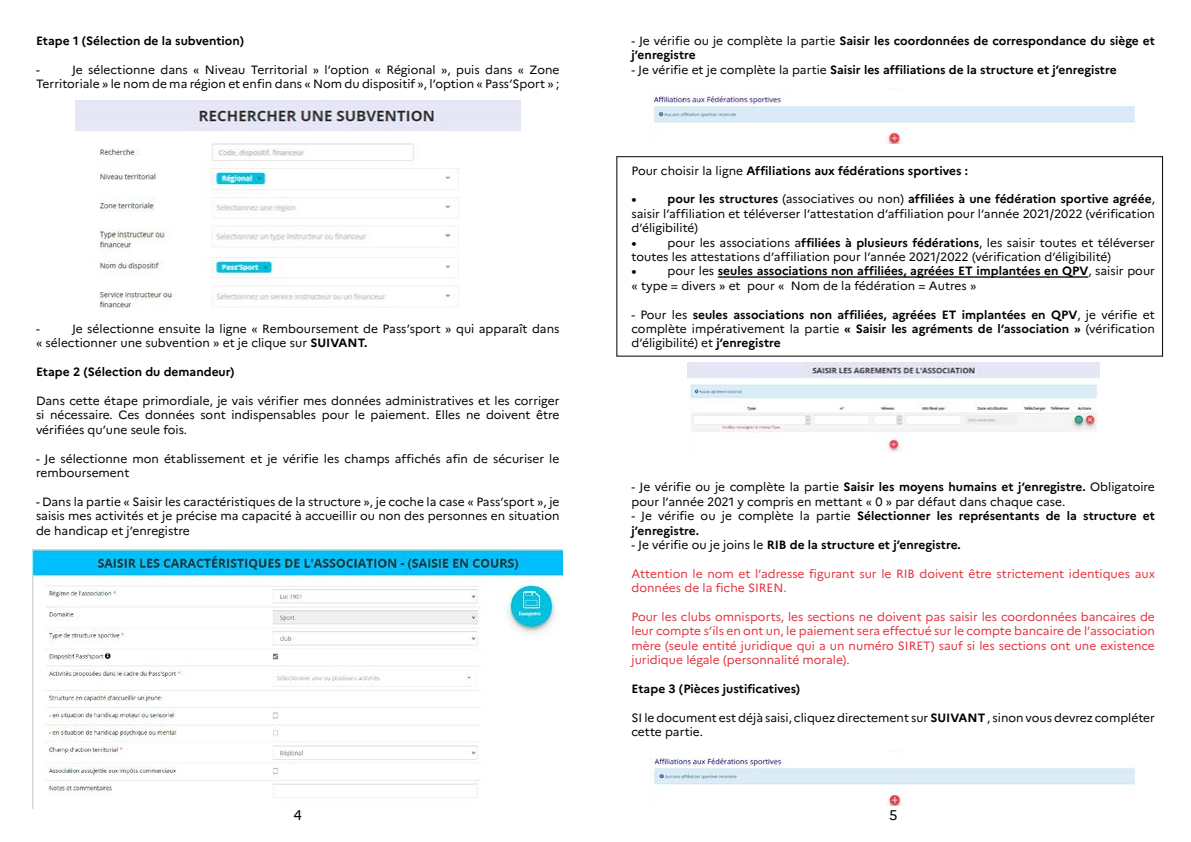
<style>
.page{position:relative;width:1191px;height:842px;background:#fff}
.page>*{position:absolute;margin:0;border:0;box-sizing:border-box;transform-origin:0 0}
.t1{font:14px "Marianne";color:#000}
.t2{font:12px/14.4px "Marianne";color:#000}
.t3{font:700 12px/14.4px "Marianne";color:#000}
.t4{font:12px/14.4px "Marianne";color:#e5323d}
.s1{font-weight:700}
.s2{font-weight:400}
</style>
<div class="page">
<img style="left:75px;top:101px;width:445px;height:207px">
<img style="left:33px;top:549px;width:530px;height:259px">
<hr style="left:718px;top:276px;width:370px;height:2px;background:#000">
<img style="left:650px;top:96px;width:486px;height:48px">
<img style="left:650px;top:758px;width:486px;height:48px">
<img style="left:687px;top:362px;width:412px;height:89px">
<div style="left:616px;top:156px;width:547px;height:201px;border:1px solid #000"></div>
<p class="t3" style="left:36px;top:34px;width:209px">Etape 1 (Sélection de la subvention)</p>
<p class="t2" style="left:36px;top:62px;width:5px">-</p>
<p class="t2" style="left:36px;top:62px;width:525px;text-align:right">Je sélectionne dans « Niveau Territorial » l’option « Régional », puis dans « Zone<br>Territoriale » le nom de ma région et enfin dans « Nom du dispositif », l’option « Pass’Sport » ;</p>
<p class="t2" style="left:36px;top:322px;width:525px;text-indent:36px">Je sélectionne ensuite la ligne « Remboursement de Pass’sport » qui apparaît dans « sélectionner une subvention » et je clique sur <span class="s1">SUIVANT.</span></p>
<p class="t3" style="left:36px;top:365px;width:200px">Etape 2 (Sélection du demandeur)</p>
<p class="t2" style="left:36px;top:394px;width:525px;text-align:justify">Dans cette étape primordiale, je vais vérifier mes données administratives et les corriger si nécessaire. Ces données sont indispensables pour le paiement. Elles ne doivent être vérifiées qu’une seule fois.</p>
<p class="t2" style="left:36px;top:451px;width:525px">- Je sélectionne mon établissement et je vérifie les champs affichés afin de sécuriser le remboursement</p>
<p class="t2" style="left:36px;top:494px;width:525px;text-align:justify">- Dans la partie « Saisir les caractéristiques de la structure », je coche la case « Pass’sport », je saisis mes activités et je précise ma capacité à accueillir ou non des personnes en situation de handicap et j’enregistre</p>
<p class="t2" style="left:36px;top:322px;width:5px">-</p>
<p class="t3" style="left:631px;top:34px;width:525px"><span class="s2">- Je vérifie ou je complète la partie</span> Saisir les coordonnées de correspondance du siège et j’enregistre</p>
<p class="t3" style="left:631px;top:62px;width:486px"><span class="s2">- Je vérifie et je complète la partie</span> Saisir les affiliations de la structure et j’enregistre</p>
<p class="t3" style="left:631px;top:163px;width:338px"><span class="s2">Pour choisir la ligne</span> Affiliations aux fédérations sportives :</p>
<p class="t3" style="left:631px;top:192px;width:7px">•</p>
<p class="t2" style="left:631px;top:192px;width:525px;text-align:justify;text-indent:36px"><span class="s1">pour les structures</span> (associatives ou non) <span class="s1">affiliées à une fédération sportive agréée</span>, saisir l’affiliation et téléverser l’attestation d’affiliation pour l’année 2021/2022 (vérification d’éligibilité)</p>
<p class="t3" style="left:631px;top:235px;width:7px">•</p>
<p class="t2" style="left:631px;top:235px;width:525px;text-indent:36px">pour les associations a<span class="s1">ffiliées à plusieurs fédérations</span>, les saisir toutes et téléverser toutes les attestations d’affiliation pour l’année 2021/2022 (vérification d’éligibilité)</p>
<p class="t3" style="left:631px;top:264px;width:7px">•</p>
<p class="t2" style="left:631px;top:264px;width:525px;text-indent:36px">pour les <span class="s1">seules associations non affiliées, agréées ET implantées en QPV</span>, saisir pour « type = divers » et pour « Nom de la fédération = Autres »</p>
<p class="t3" style="left:631px;top:307px;width:525px;text-align:justify"><span class="s2">- Pour les</span> seules associations non affiliées, agréées ET implantées en QPV<span class="s2">, je vérifie et complète impérativement la partie</span> « Saisir les agréments de l’association » <span class="s2">(vérification d’éligibilité) et</span> j’enregistre</p>
<p class="t2" style="left:631px;top:480px;width:525px">- Je vérifie ou je complète la partie <span class="s1">Saisir les moyens humains et j’enregistre.</span> Obligatoire pour l’année 2021 y compris en mettant « 0 » par défaut dans chaque case.</p>
<p class="t3" style="left:631px;top:509px;width:525px"><span class="s2">- Je vérifie ou je complète la partie</span> Sélectionner les représentants de la structure et j’enregistre.</p>
<p class="t3" style="left:631px;top:538px;width:331px"><span class="s2">- Je vérifie ou je joins le</span> RIB de la structure et j’enregistre.</p>
<p class="t4" style="left:631px;top:566px;width:525px">Attention le nom et l’adresse figurant sur le RIB doivent être strictement identiques aux données de la fiche SIREN.</p>
<p class="t4" style="left:631px;top:610px;width:525px;text-align:justify">Pour les clubs omnisports, les sections ne doivent pas saisir les coordonnées bancaires de leur compte s’ils en ont un, le paiement sera effectué sur le compte bancaire de l’association mère (seule entité juridique qui a un numéro SIRET) sauf si les sections ont une existence juridique légale (personnalité morale).</p>
<p class="t3" style="left:631px;top:682px;width:170px">Etape 3 (Pièces justificatives)</p>
<p class="t2" style="left:631px;top:710px;width:525px">SI le document est déjà saisi, cliquez directement sur <span class="s1">SUIVANT</span> , sinon vous devrez compléter cette partie.</p>
<p class="t1" style="left:293px;top:806px;width:10px">4</p>
<p class="t1" style="left:889px;top:806px;width:10px">5</p>
</div>
